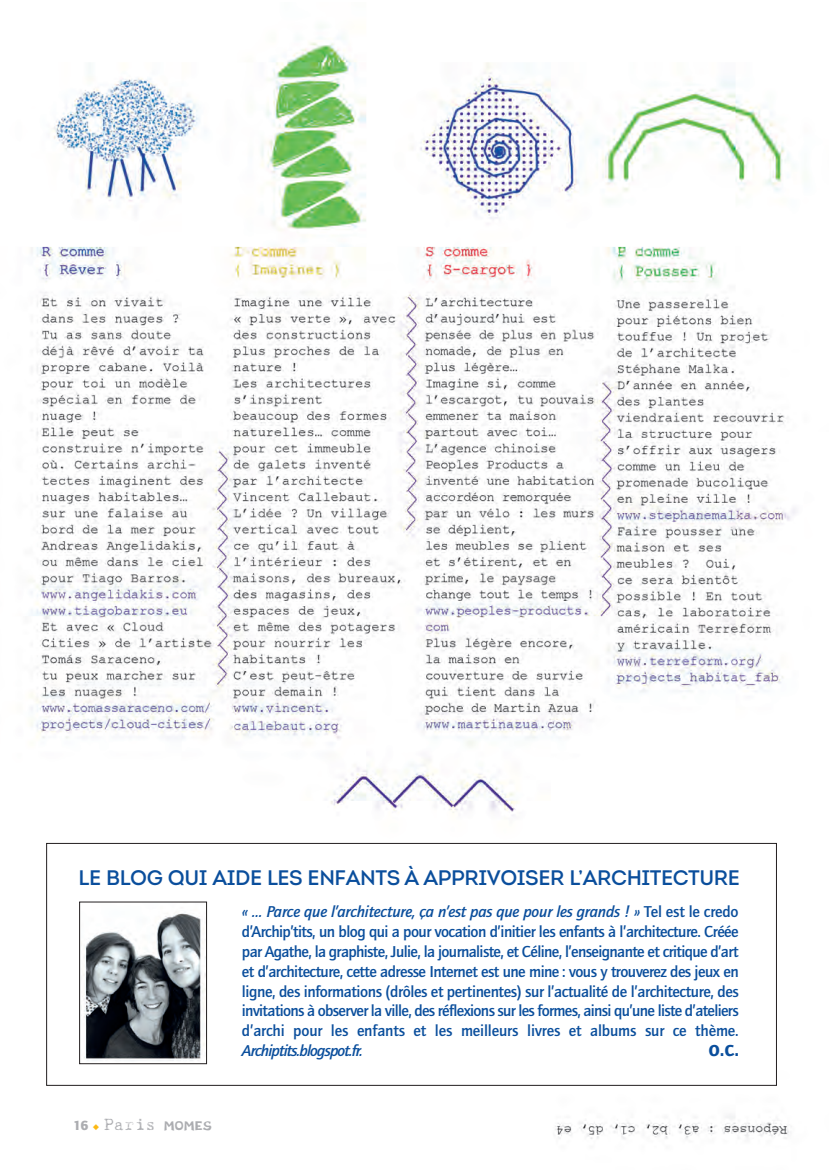
<style>
.page{position:relative;width:829px;height:1170px;background:#fff}
.page>*{position:absolute;margin:0;border:0;box-sizing:border-box;transform-origin:0 0}
.t1{font:21px "Intro";letter-spacing:-.02em;color:#0a4e9c}
.t2{font:16.35px "Harting";letter-spacing:.03em;color:#acadb1}
.t3{font:700 16.2px/20px "Quay Itc T";letter-spacing:-.01em;color:#0a4e9c;text-align:justify}
.t4{font:italic 700 16.2px "Quay Itc T";letter-spacing:-.05em;color:#0a4e9c}
.t5{font:900 16.2px "Quay Itc T";color:#0a4e9c}
.s1{font-family:"Quay Itc T";font-weight:900;font-size:13.65px}
.s2{color:#fcb914}
.s3{font-family:"Black Forest";font-size:10.95px}
.s4{font-style:italic}
</style>
<div class="page">
<img style="left:28px;top:37px;width:768px;height:1102px">
<div style="left:47px;top:843px;width:729px;height:241px;background:#fff"></div>
<div style="left:46px;top:842px;width:731px;height:243px;border:1px solid #231f20"></div>
<img style="left:82px;top:913px;width:123px;height:148px">
<div style="left:79px;top:901px;width:128px;height:162px;border:1px solid #231f20"></div>
<p class="t1" style="left:79px;top:869px;width:663px">LE BLOG QUI AIDE LES ENFANTS À APPRIVOISER L’ARCHITECTURE</p>
<p class="t2" style="left:73px;top:1117px;width:140px"><span class="s1">16</span> <span class="s2">◆</span> Paris <span class="s3">MOMES</span></p>
<p class="t3" style="left:242px;top:902px;width:498px"><span class="s4">« … Parce que l’architecture, ça n’est pas que pour les grands ! »</span> Tel est le credo d’Archip’tits, un blog qui a pour vocation d’initier les enfants à l’architecture. Créée par Agathe, la graphiste, Julie, la journaliste, et Céline, l’enseignante et critique d’art et d’architecture, cette adresse Internet est une mine : vous y trouverez des jeux en ligne, des informations (drôles et pertinentes) sur l’actualité de l’architecture, des invitations à observer la ville, des réflexions sur les formes, ainsi qu’une liste d’ateliers d’archi pour les enfants et les meilleurs livres et albums sur ce thème.</p>
<p class="t4" style="left:242px;top:1044px;width:123px">Archiptits.blogspot.fr.</p>
<p class="t5" style="left:709px;top:1040px;width:31px">O.C.</p>
</div>
